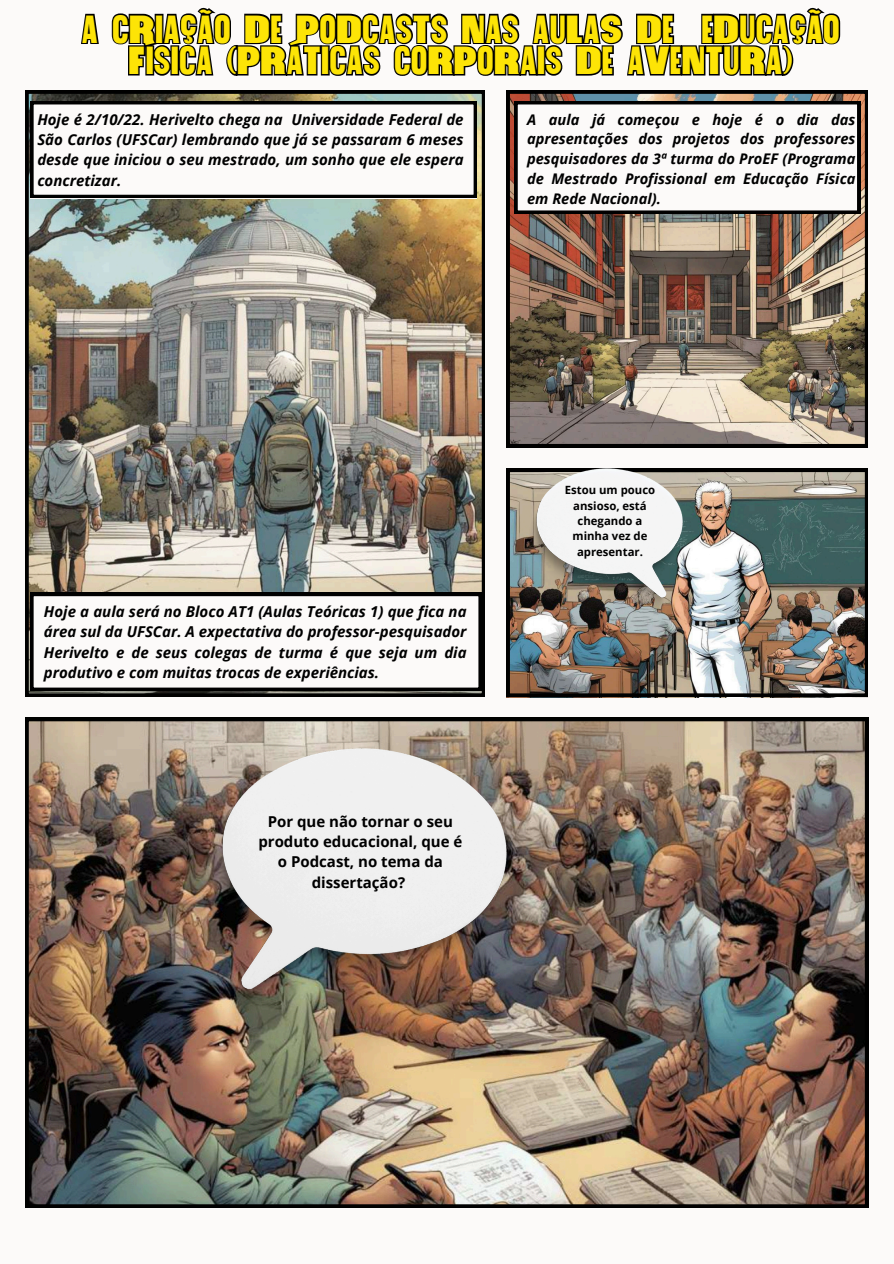
<style>
.page{position:relative;width:894px;height:1264px;background:#fff}
.page>*{position:absolute;margin:0;border:0;box-sizing:border-box;transform-origin:0 0}
.t1{font:36.6px/31.5px "Press Box Clean";color:#fde406;text-align:center}
.t2{font:italic 700 15px/20.2px "Open Sans";color:#000;text-align:justify}
.t3{font:700 15px/20.2px "Open Sans";color:#000;text-align:center}
.t4{font:italic 700 14.7px/19.8px "Open Sans";color:#000;text-align:justify}
.t5{font:700 11.4px/15.3px "Open Sans";color:#000;text-align:center}
</style>
<div class="page">
<div style="left:0;top:0;width:893px;height:1263px;background:#fcfaf9"></div>
<img style="left:25px;top:90px;width:459px;height:606px">
<svg style="left:30px;top:101px;width:447px;height:97px"></svg>
<svg style="left:30px;top:593px;width:451px;height:97px"></svg>
<img style="left:506px;top:90px;width:361px;height:357px">
<img style="left:506px;top:468px;width:361px;height:228px">
<img style="left:527px;top:468px;width:155px;height:148px">
<img style="left:25px;top:718px;width:843px;height:489px">
<svg style="left:81px;top:7px;width:760px;height:69px"></svg>
<h2 class="t1" style="left:83px;top:18px;width:759px">A CRIAÇÃO DE PODCASTS NAS AULAs DE EDUCAÇÃO<br>FÍSICA (PRÁTICAS CORPORAIS DE AVENTURA)</h2>
<p class="t2" style="left:37px;top:109px;width:427px">Hoje é 2/10/22. Herivelto chega na Universidade Federal de São Carlos (UFSCar) lembrando que já se passaram 6 meses desde que iniciou o seu mestrado, um sonho que ele espera concretizar.</p>
<p class="t4" style="left:527px;top:109px;width:330px">A aula já começou e hoje é o dia das apresentações dos projetos dos professores pesquisadores da 3ª turma do ProEF (Programa de Mestrado Profissional em Educação Física em Rede Nacional).</p>
<p class="t2" style="left:44px;top:601px;width:424px">Hoje a aula será no Bloco AT1 (Aulas Teóricas 1) que fica na área sul da UFSCar. A expectativa do professor-pesquisador Herivelto e de seus colegas de turma é que seja um dia produtivo e com muitas trocas de experiências.</p>
<p class="t3" style="left:258px;top:811px;width:205px">Por que não tornar o seu produto educacional, que é o Podcast, no tema da dissertação?</p>
<p class="t5" style="left:564px;top:482px;width:92px">Estou um pouco ansioso, está chegando a minha vez de apresentar.</p>
</div>
